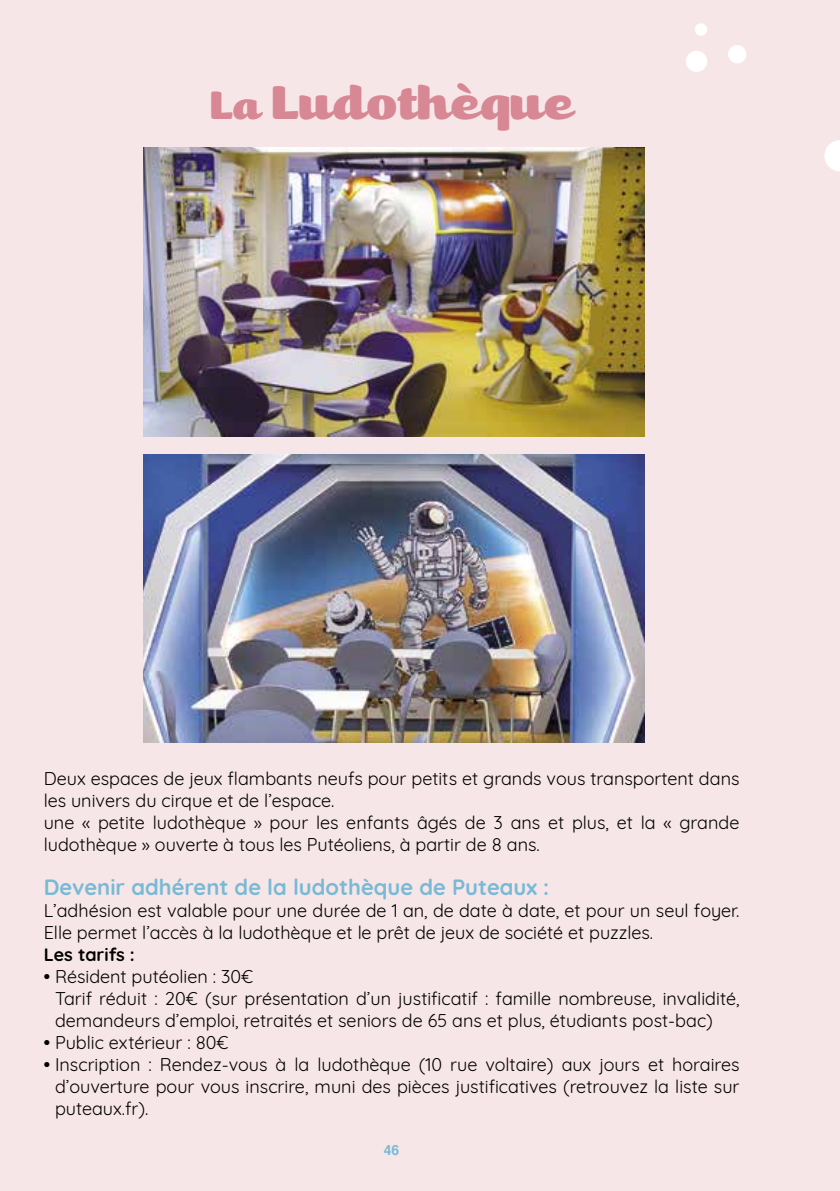
<style>
.page{position:relative;width:840px;height:1191px;background:#fff}
.page>*{position:absolute;margin:0;border:0;box-sizing:border-box;transform-origin:0 0}
.t1{font:48.8px "Kari";color:#d88795}
.t2{font:700 22px "Quicksand";color:#78bad6}
.t3{font:18px/22px "Quicksand";color:#000}
.t4{font:700 18px "Quicksand";color:#000}
.t5{font:700 14px "Helvetica";color:#78bad6}
.s1{font-size:40.8px}
.s2{font-weight:700}
</style>
<div class="page">
<div style="left:0;top:0;width:839px;height:1191px;background:#f7e6e7"></div>
<div style="left:694px;top:23px;width:12px;height:13px;background:#fff;border-radius:50%"></div>
<div style="left:727px;top:45px;width:19px;height:18px;background:#fff;border-radius:50%"></div>
<div style="left:685px;top:51px;width:21px;height:21px;background:#fff;border-radius:50%"></div>
<img style="left:144px;top:147px;width:500px;height:289px">
<img style="left:144px;top:454px;width:500px;height:289px">
<svg style="left:824px;top:140px;width:15px;height:31px"></svg>
<h1 class="t1" style="left:210px;top:72px;width:365px"><span class="s1">La</span> Ludothèque</h1>
<p class="t3" style="left:44px;top:766px;width:697px">Deux espaces de jeux flambants neufs pour petits et grands vous transportent dans les univers du cirque et de l’espace.<br>une « petite ludothèque » pour les enfants âgés de 3 ans et plus, et la « grande ludothèque » ouverte à tous les Putéoliens, à partir de 8 ans.</p>
<p class="t2" style="left:44px;top:869px;width:507px">Devenir adhérent de la ludothèque de Puteaux :</p>
<p class="t3" style="left:44px;top:898px;width:697px">L’adhésion est valable pour une durée de 1 an, de date à date, et pour un seul foyer.<br>Elle permet l’accès à la ludothèque et le prêt de jeux de société et puzzles.</p>
<p class="t4" style="left:44px;top:940px;width:93px">Les tarifs :</p>
<p class="t3" style="left:55px;top:964px;width:685px;text-indent:-11px"><span class="s2">•</span> Résident putéolien : 30€<br>Tarif réduit : 20€ (sur présentation d’un justificatif : famille nombreuse, invalidité, demandeurs d’emploi, retraités et seniors de 65 ans et plus, étudiants post-bac)</p>
<p class="t3" style="left:44px;top:1030px;width:186px"><span class="s2">•</span> Public extérieur : 80€</p>
<p class="t3" style="left:55px;top:1052px;width:685px;text-align:justify;text-indent:-11px"><span class="s2">•</span> Inscription : Rendez-vous à la ludothèque (10 rue voltaire) aux jours et horaires d’ouverture pour vous inscrire, muni des pièces justificatives (retrouvez la liste sur puteaux.fr).</p>
<p class="t5" style="left:383px;top:1139px;width:45px">46 46</p>
</div>
